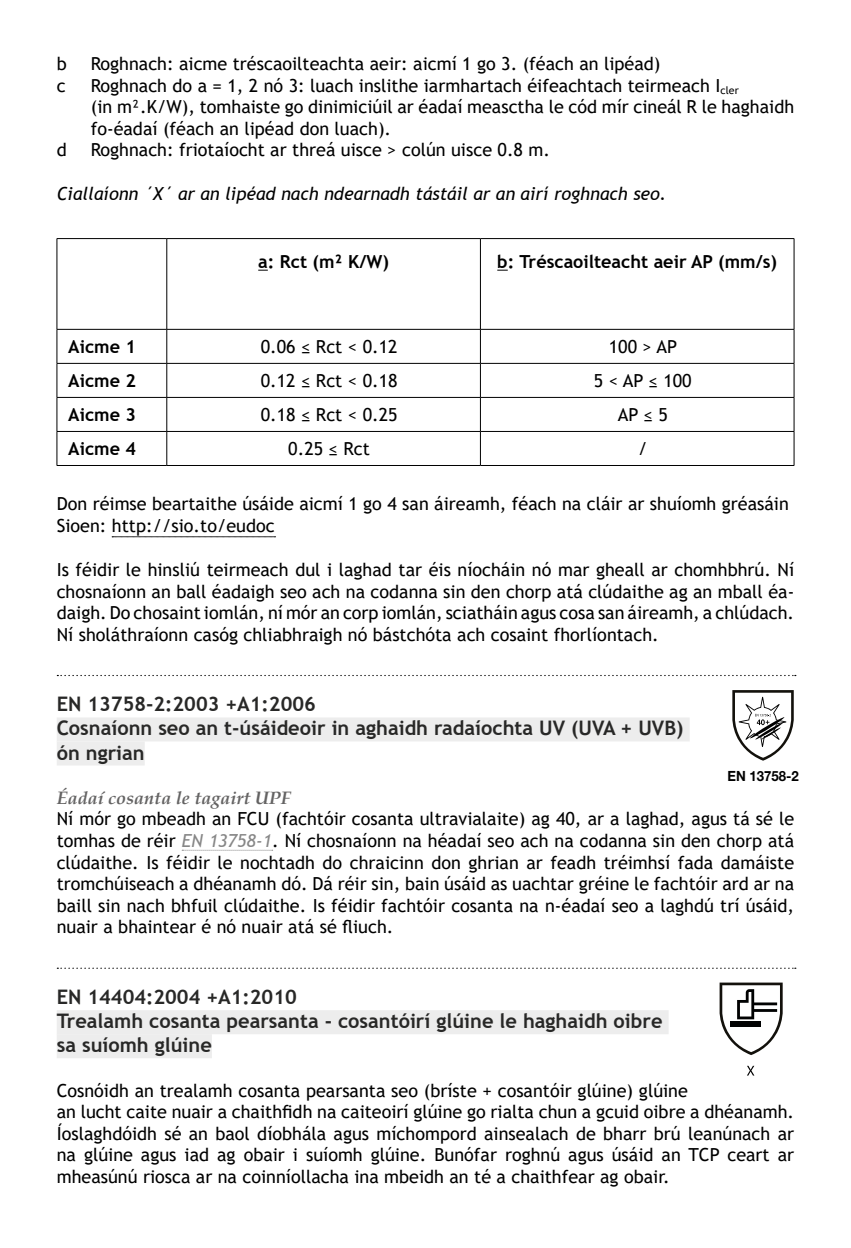
<style>
.page{position:relative;width:851px;height:1248px;background:#fff}
.page>*{position:absolute;margin:0;border:0;box-sizing:border-box;transform-origin:0 0}
.t1{font:700 20px/24px "Trebuchet MS";color:#282827}
.t2{font:18px/21.6px "Trebuchet MS";color:#000}
.t3{font:700 18px "Trebuchet MS";color:#000}
.t4{font:italic 18px "Trebuchet MS";color:#000}
.t5{font:italic 700 18px "Palatino";color:#646363}
.t6{font:700 14px "Helvetica Neue LT Std";color:#000;scale:.94 1}
.s1{font-style:italic;color:#878787}
</style>
<div class="page">
<svg style="left:112px;top:536px;width:163px;height:1px"></svg>
<div style="left:57px;top:717px;width:632px;height:24px;background:#ededed"></div>
<div style="left:57px;top:741px;width:88px;height:24px;background:#ededed"></div>
<svg style="left:182px;top:849px;width:91px;height:1px"></svg>
<div style="left:57px;top:1010px;width:611px;height:24px;background:#ededed"></div>
<div style="left:57px;top:1034px;width:155px;height:24px;background:#ededed"></div>
<hr style="left:57px;top:238px;width:110px;height:1px;background:#000">
<hr style="left:56px;top:239px;width:2px;height:90px;background:#000">
<hr style="left:167px;top:238px;width:313px;height:1px;background:#000">
<hr style="left:166px;top:239px;width:1px;height:90px;background:#000">
<hr style="left:480px;top:238px;width:314px;height:1px;background:#000">
<hr style="left:479px;top:239px;width:2px;height:90px;background:#000">
<hr style="left:793px;top:239px;width:1px;height:90px;background:#000">
<hr style="left:57px;top:328px;width:110px;height:2px;background:#000">
<hr style="left:56px;top:329px;width:2px;height:34px;background:#000">
<hr style="left:167px;top:328px;width:313px;height:2px;background:#000">
<hr style="left:166px;top:329px;width:1px;height:34px;background:#000">
<hr style="left:480px;top:328px;width:314px;height:2px;background:#000">
<hr style="left:479px;top:329px;width:2px;height:34px;background:#000">
<hr style="left:793px;top:329px;width:1px;height:34px;background:#000">
<hr style="left:57px;top:362px;width:110px;height:2px;background:#000">
<hr style="left:56px;top:363px;width:2px;height:34px;background:#000">
<hr style="left:167px;top:362px;width:313px;height:2px;background:#000">
<hr style="left:166px;top:363px;width:1px;height:34px;background:#000">
<hr style="left:480px;top:362px;width:314px;height:2px;background:#000">
<hr style="left:479px;top:363px;width:2px;height:34px;background:#000">
<hr style="left:793px;top:363px;width:1px;height:34px;background:#000">
<hr style="left:57px;top:397px;width:110px;height:1px;background:#000">
<hr style="left:56px;top:397px;width:2px;height:34px;background:#000">
<hr style="left:167px;top:397px;width:313px;height:1px;background:#000">
<hr style="left:166px;top:397px;width:1px;height:34px;background:#000">
<hr style="left:480px;top:397px;width:314px;height:1px;background:#000">
<hr style="left:479px;top:397px;width:2px;height:34px;background:#000">
<hr style="left:793px;top:397px;width:1px;height:34px;background:#000">
<hr style="left:57px;top:431px;width:110px;height:1px;background:#000">
<hr style="left:56px;top:431px;width:2px;height:34px;background:#000">
<hr style="left:167px;top:431px;width:313px;height:1px;background:#000">
<hr style="left:166px;top:431px;width:1px;height:34px;background:#000">
<hr style="left:480px;top:431px;width:314px;height:1px;background:#000">
<hr style="left:479px;top:431px;width:2px;height:34px;background:#000">
<hr style="left:793px;top:431px;width:1px;height:34px;background:#000">
<hr style="left:57px;top:465px;width:110px;height:1px;background:#000">
<hr style="left:167px;top:465px;width:313px;height:1px;background:#000">
<hr style="left:480px;top:465px;width:314px;height:1px;background:#000">
<svg style="left:258px;top:269px;width:10px;height:2px"></svg>
<svg style="left:497px;top:269px;width:10px;height:2px"></svg>
<svg style="left:57px;top:674px;width:738px;height:2px"></svg>
<svg style="left:57px;top:967px;width:738px;height:1px"></svg>
<svg style="left:732px;top:690px;width:61px;height:70px"></svg>
<svg style="left:747px;top:1065px;width:7px;height:10px"></svg>
<svg style="left:719px;top:982px;width:63px;height:72px"></svg>
<p class="t2" style="left:57px;top:53px;width:12px">b</p>
<p class="t2" style="left:91px;top:53px;width:571px">Roghnach: aicme tréscaoilteachta aeir: aicmí 1 go 3. (féach an lipéad)</p>
<p class="t2" style="left:57px;top:74px;width:10px">c</p>
<p class="t2" style="left:91px;top:74px;width:704px">Roghnach do a = 1, 2 nó 3: luach inslithe iarmhartach éifeachtach teirmeach I<sub>cler<br></sub>(in m².K/W), tomhaiste go dinimiciúil ar éadaí measctha le cód mír cineál R le haghaidh fo-éadaí (féach an lipéad don luach).</p>
<p class="t2" style="left:57px;top:139px;width:12px">d</p>
<p class="t2" style="left:91px;top:139px;width:460px">Roghnach: friotaíocht ar threá uisce &gt; colún uisce 0.8 m.</p>
<p class="t4" style="left:57px;top:182px;width:611px">Ciallaíonn ´X´ ar an lipéad nach ndearnadh tástáil ar an airí roghnach seo.</p>
<p class="t3" style="left:258px;top:250px;width:132px">a: Rct (m² K/W)</p>
<p class="t3" style="left:497px;top:250px;width:281px">b: Tréscaoilteacht aeir AP (mm/s)</p>
<p class="t3" style="left:68px;top:335px;width:69px">Aicme 1</p>
<p class="t2" style="left:260px;top:335px;width:138px">0.06 ≤ Rct &lt; 0.12</p>
<p class="t2" style="left:608px;top:335px;width:70px">100 &gt; AP</p>
<p class="t3" style="left:68px;top:369px;width:69px">Aicme 2</p>
<p class="t2" style="left:260px;top:370px;width:138px">0.12 ≤ Rct &lt; 0.18</p>
<p class="t2" style="left:594px;top:370px;width:99px">5 &lt; AP ≤ 100</p>
<p class="t3" style="left:68px;top:403px;width:69px">Aicme 3</p>
<p class="t2" style="left:260px;top:404px;width:138px">0.18 ≤ Rct &lt; 0.25</p>
<p class="t2" style="left:617px;top:404px;width:52px">AP ≤ 5</p>
<p class="t3" style="left:68px;top:437px;width:69px">Aicme 4</p>
<p class="t2" style="left:288px;top:438px;width:83px">0.25 ≤ Rct</p>
<p class="t2" style="left:638px;top:438px;width:11px">/</p>
<p class="t2" style="left:57px;top:492px;width:733px">Don réimse beartaithe úsáide aicmí 1 go 4 san áireamh, féach na cláir ar shuíomh gréasáin<br>Sioen: http://sio.to/eudoc</p>
<p class="t2" style="left:57px;top:558px;width:739px;text-align:justify">Is féidir le hinsliú teirmeach dul i laghad tar éis níocháin nó mar gheall ar chomhbhrú. Ní chosnaíonn an ball éadaigh seo ach na codanna sin den chorp atá clúdaithe ag an mball éa&shy;daigh. Do chosaint iomlán, ní mór an corp iomlán, sciatháin agus cosa san áireamh, a chlúdach.<br>Ní sholáthraíonn casóg chliabhraigh nó bástchóta ach cosaint fhorlíontach.</p>
<p class="t1" style="left:57px;top:692px;width:628px">EN 13758-2:2003 +A1:2006<br>Cosnaíonn seo an t-úsáideoir in aghaidh radaíochta UV (UVA + UVB) ón ngrian</p>
<p class="t5" style="left:57px;top:782px;width:236px">Éadaí cosanta le tagairt UPF</p>
<p class="t2" style="left:57px;top:808px;width:738px;text-align:justify">Ní mór go mbeadh an FCU (fachtóir cosanta ultravialaite) ag 40, ar a laghad, agus tá sé le tomhas de réir <span class="s1">EN 13758-1</span>. Ní chosnaíonn na héadaí seo ach na codanna sin den chorp atá clúdaithe. Is féidir le nochtadh do chraicinn don ghrian ar feadh tréimhsí fada damáiste tromchúiseach a dhéanamh dó. Dá réir sin, bain úsáid as uachtar gréine le fachtóir ard ar na baill sin nach bhfuil clúdaithe. Is féidir fachtóir cosanta na n-éadaí seo a laghdú trí úsáid, nuair a bhaintear é nó nuair atá sé fliuch.</p>
<p class="t6" style="left:727px;top:766px;width:77px">EN 13758-2</p>
<p class="t1" style="left:57px;top:984px;width:607px">EN 14404:2004 +A1:2010<br>Trealamh cosanta pearsanta - cosantóirí glúine le haghaidh oibre sa suíomh glúine</p>
<p class="t2" style="left:57px;top:1079px;width:738px">Cosnóidh an trealamh cosanta pearsanta seo (bríste + cosantóir glúine) glúine<br>an lucht caite nuair a chaithfidh na caiteoirí glúine go rialta chun a gcuid oibre a dhéanamh.<br>Íoslaghdóidh sé an baol díobhála agus míchompord ainsealach de bharr brú leanúnach ar na glúine agus iad ag obair i suíomh glúine. Bunófar roghnú agus úsáid an TCP ceart ar mheasúnú riosca ar na coinníollacha ina mbeidh an té a chaithfear ag obair.</p>
</div>
